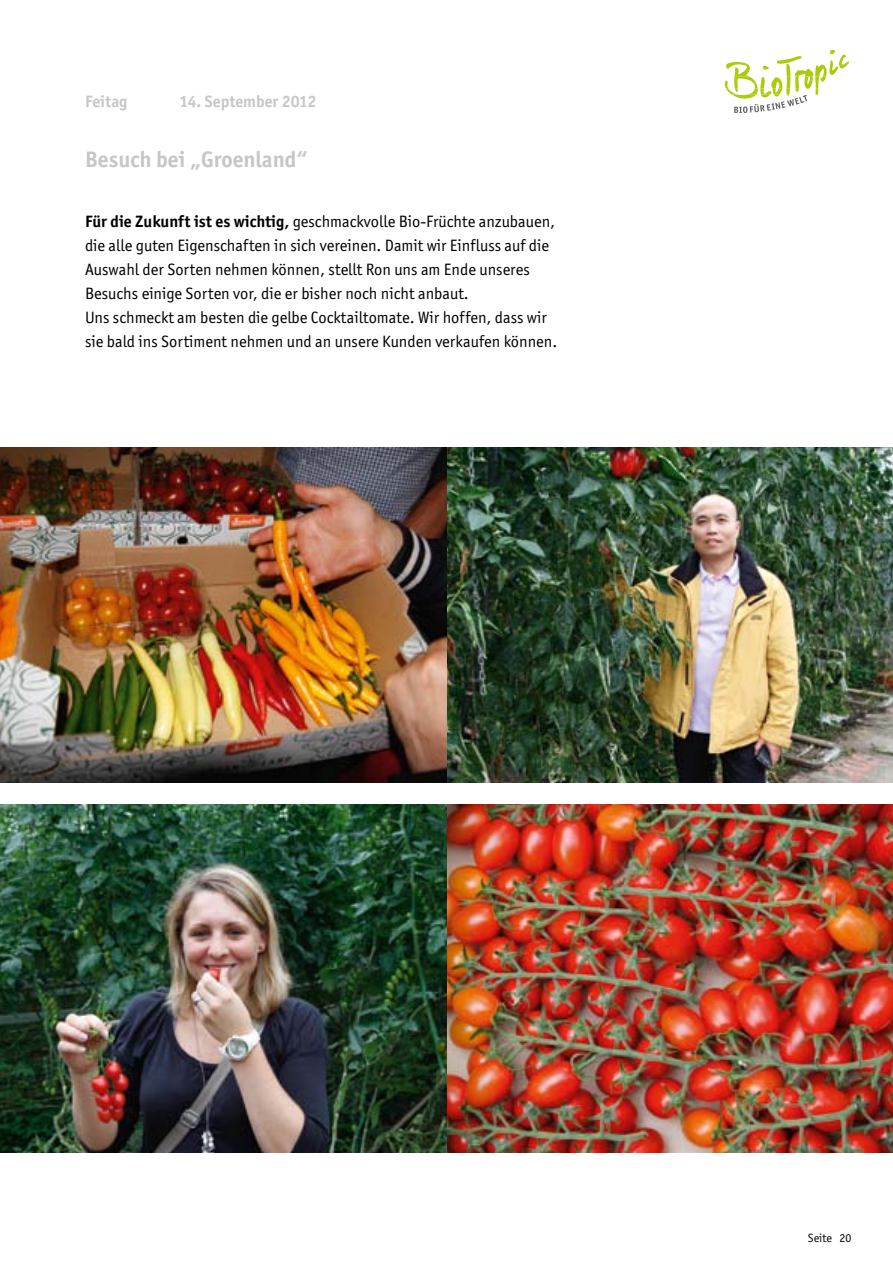
<style>
.page{position:relative;width:893px;height:1263px;background:#fff}
.page>*{position:absolute;margin:0;border:0;box-sizing:border-box;transform-origin:0 0}
.t1{font:700 22.5px "Officina Sans ITC";color:#c6c6c6}
.t2{font:16.5px/24px "Officina Sans ITC";color:#000}
.t3{font:700 16.5px "Officina Sans ITC";color:#c6c6c6}
.t4{font:12px "Officina Sans ITC";color:#000}
.s1{font-weight:700}
</style>
<div class="page">
<img style="left:0;top:448px;width:893px;height:334px">
<img style="left:0;top:805px;width:893px;height:347px">
<svg style="left:725px;top:50px;width:124px;height:63px"></svg>
<p class="t3" style="left:85px;top:91px;width:44px">Feitag</p>
<p class="t3" style="left:180px;top:91px;width:138px">14. September 2012</p>
<h1 class="t1" style="left:85px;top:145px;width:224px">Besuch bei „Groenland“</h1>
<p class="t2" style="left:85px;top:209px;width:474px"><span class="s1">Für die Zukunft ist es wichtig,</span> geschmackvolle Bio-Früchte anzubauen, die alle guten Eigenschaften in sich vereinen. Damit wir Einfluss auf die Auswahl der Sorten nehmen können, stellt Ron uns am Ende unseres Besuchs einige Sorten vor, die er bisher noch nicht anbaut.<br>Uns schmeckt am besten die gelbe Cocktailtomate. Wir hoffen, dass wir sie bald ins Sortiment nehmen und an unsere Kunden verkaufen können.</p>
<p class="t4" style="left:808px;top:1231px;width:45px">Seite 20</p>
</div>
